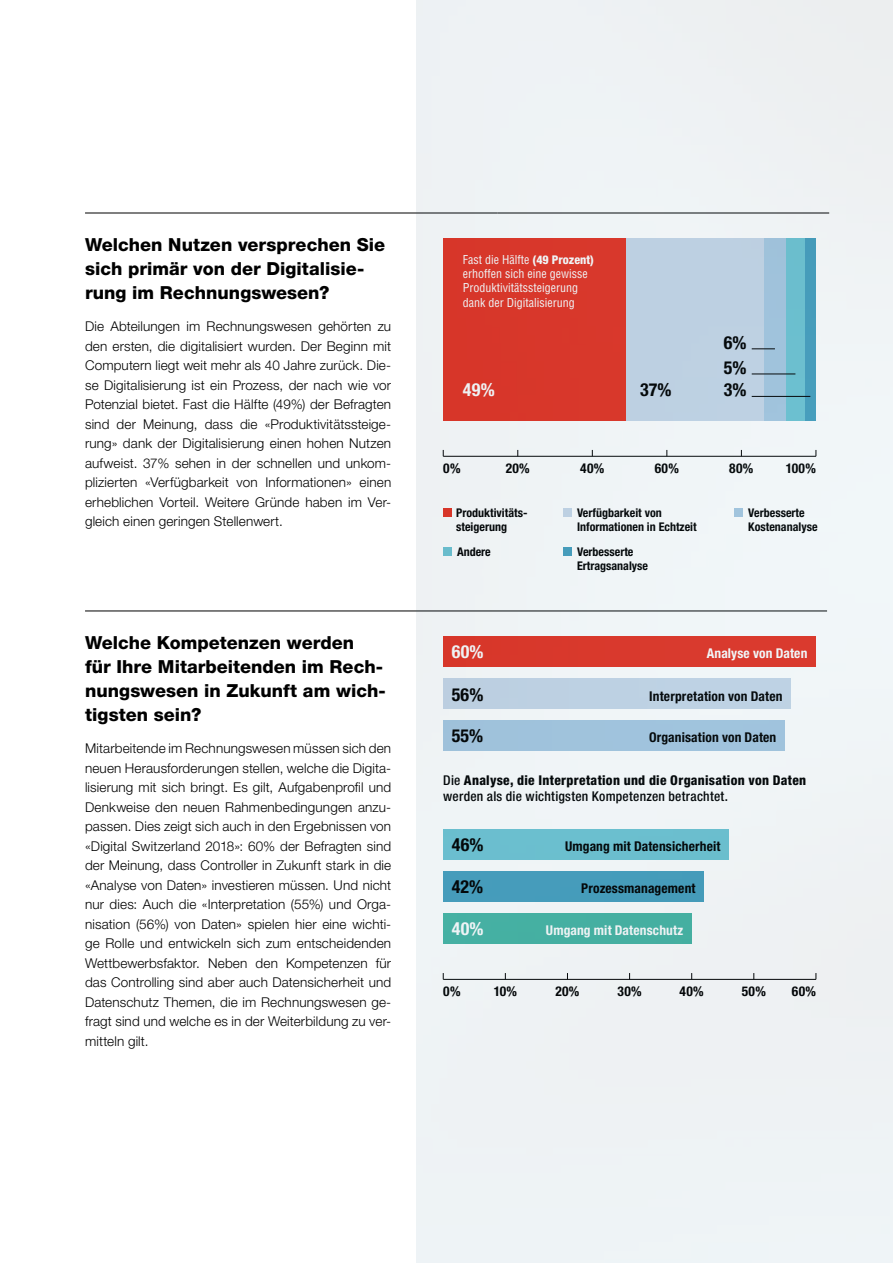
<style>
.page{position:relative;width:893px;height:1263px;background:#fff}
.page>*{position:absolute;margin:0;border:0;box-sizing:border-box;transform-origin:0 0}
.t1{font:800 18px/24px "Helvetica Neue LT Std";color:#000}
.t2{font:700 condensed 18px "Helvetica Neue LT Std";letter-spacing:.015em;color:#000}
.t3{font:700 condensed 18px "Helvetica Neue LT Std";color:#fff}
.t4{font:300 13.5px/19.5px "Helvetica Neue LT Std";letter-spacing:.01em;color:#000;text-align:justify}
.t5{font:700 condensed 13.5px "Helvetica Neue LT Std";letter-spacing:.01em;color:#000}
.t6{font:800 condensed 13.5px/16.2px "Helvetica Neue LT Std";letter-spacing:.02em;color:#000}
.t7{font:700 condensed 13.5px "Helvetica Neue LT Std";letter-spacing:.01em;color:#fff}
.t8{font:700 condensed 12px/14.4px "Helvetica Neue LT Std";color:#000}
.t9{font:condensed 12px/14.4px "Helvetica";color:#fff}
.s1{font-family:"Helvetica Neue LT Std";font-weight:800}
.s2{font-weight:500}
</style>
<div class="page">
<hr style="left:85px;top:213px;width:412px;height:1px;background:#000">
<hr style="left:85px;top:611px;width:742px;height:1px;background:#000">
<img style="left:417px;top:0;width:476px;height:1263px">
<h1 class="t1" style="left:85px;top:233px;width:302px">Welchen Nutzen versprechen Sie sich primär von der Digitalisie&shy;rung im Rechnungswesen?</h1>
<p class="t4" style="left:85px;top:316px;width:308px">Die Abteilungen im Rechnungswesen gehörten zu den ersten, die digitalisiert wurden. Der Beginn mit Computern liegt weit mehr als 40 Jahre zurück. Die&shy;se Digitalisierung ist ein Prozess, der nach wie vor Potenzial bietet. Fast die Hälfte (49%) der Befragten sind der Meinung, dass die «Produktivitätssteige&shy;rung» dank der Digitalisierung einen hohen Nutzen aufweist. 37% sehen in der schnellen und unkom&shy;plizierten «Verfügbarkeit von Informationen» einen erheblichen Vorteil. Weitere Gründe haben im Ver&shy;gleich einen geringen Stellenwert.</p>
<h1 class="t1" style="left:85px;top:630px;width:302px">Welche Kompetenzen werden<br>für Ihre Mitarbeitenden im Rech&shy;nungswesen in Zukunft am wich&shy;tigsten sein?</h1>
<p class="t4" style="left:85px;top:738px;width:308px">Mitarbeitende im Rechnungswesen müssen sich den neuen Herausforderungen stellen, welche die Digita&shy;lisierung mit sich bringt. Es gilt, Aufgabenprofil und Denkweise den neuen Rahmenbedingungen anzu&shy;passen. Dies zeigt sich auch in den Ergebnissen von «Digital Switzerland 2018»: 60% der Befragten sind der Meinung, dass Controller in Zukunft stark in die «Analyse von Daten» investieren müssen. Und nicht nur dies: Auch die «Interpretation (55%) und Orga&shy;nisation (56%) von Daten» spielen hier eine wichti&shy;ge Rolle und entwickeln sich zum entscheidenden Wettbewerbsfaktor. Neben den Kompetenzen für das Controlling sind aber auch Datensicherheit und Datenschutz Themen, die im Rechnungswesen ge&shy;fragt sind und welche es in der Weiterbildung zu ver&shy;mitteln gilt.</p>
<p class="t9" style="left:463px;top:252px;width:133px">Fast die Hälfte <span class="s1">(49 Prozent) </span>erhoffen sich eine gewisse<br>Produktivitätssteigerung dank der Digitalisierung</p>
<h1 class="t2" style="left:724px;top:331px;width:24px">6%</h1>
<h1 class="t2" style="left:724px;top:357px;width:24px">5%</h1>
<h1 class="t3" style="left:463px;top:379px;width:33px">49%</h1>
<h1 class="t2" style="left:640px;top:379px;width:33px">37%</h1>
<h1 class="t2" style="left:724px;top:379px;width:24px">3%</h1>
<p class="t5" style="left:443px;top:460px;width:19px">0%</p>
<p class="t5" style="left:506px;top:460px;width:26px">20%</p>
<p class="t5" style="left:580px;top:460px;width:26px">40%</p>
<p class="t5" style="left:655px;top:460px;width:26px">60%</p>
<p class="t5" style="left:729px;top:460px;width:26px">80%</p>
<p class="t5" style="left:786px;top:460px;width:32px">100%</p>
<p class="t8" style="left:456px;top:505px;width:73px">Produktivitäts&shy;steigerung</p>
<p class="t8" style="left:577px;top:505px;width:121px">Verfügbarkeit von<br>Informationen in Echtzeit</p>
<p class="t8" style="left:748px;top:505px;width:71px">Verbesserte<br>Kostenanalyse</p>
<p class="t8" style="left:457px;top:544px;width:35px">Andere</p>
<p class="t8" style="left:577px;top:544px;width:73px">Verbesserte<br>Ertragsanalyse</p>
<h1 class="t3" style="left:452px;top:640px;width:33px">60%</h1>
<h1 class="t2" style="left:452px;top:683px;width:33px">56%</h1>
<p class="t7" style="left:707px;top:645px;width:102px">Analyse von Daten</p>
<p class="t5" style="left:649px;top:688px;width:135px">Interpretation von Daten</p>
<h1 class="t2" style="left:452px;top:725px;width:33px">55%</h1>
<p class="t5" style="left:649px;top:729px;width:129px">Organisation von Daten</p>
<p class="t6" style="left:443px;top:772px;width:365px"><span class="s2">Die</span> Analyse, die Interpretation und die Organisation von Daten <span class="s2">werden als die wichtigsten Kompetenzen betrachtet.</span></p>
<p class="t5" style="left:565px;top:838px;width:157px">Umgang mit Datensicherheit</p>
<p class="t5" style="left:581px;top:880px;width:116px">Prozessmanagement</p>
<p class="t7" style="left:546px;top:922px;width:139px">Umgang mit Datenschutz</p>
<h1 class="t2" style="left:452px;top:833px;width:33px">46%</h1>
<h1 class="t2" style="left:452px;top:875px;width:33px">42%</h1>
<h1 class="t3" style="left:452px;top:918px;width:33px">40%</h1>
<p class="t5" style="left:443px;top:983px;width:19px">0%</p>
<p class="t5" style="left:494px;top:983px;width:25px">10%</p>
<p class="t5" style="left:555px;top:983px;width:26px">20%</p>
<p class="t5" style="left:617px;top:983px;width:26px">30%</p>
<p class="t5" style="left:680px;top:983px;width:26px">40%</p>
<p class="t5" style="left:742px;top:983px;width:26px">50%</p>
<p class="t5" style="left:792px;top:983px;width:26px">60%</p>
</div>
